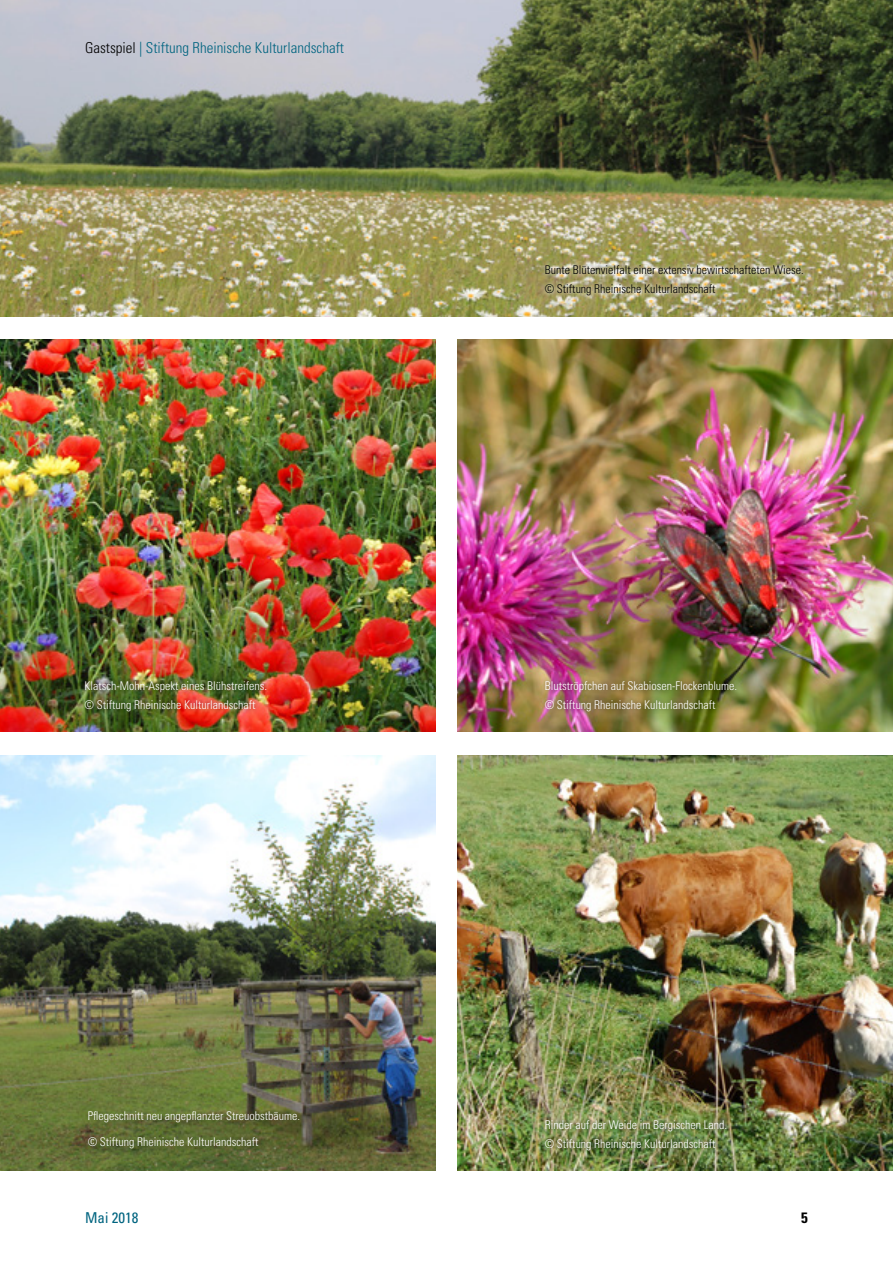
<style>
.page{position:relative;width:893px;height:1263px;background:#fff}
.page>*{position:absolute;margin:0;border:0;box-sizing:border-box;transform-origin:0 0}
.t1{font:300 condensed 15px "Univers LT Std";color:#006480}
.t2{font:condensed 15px "Univers LT Std";color:#006480}
.t3{font:700 condensed 15px "Univers LT Std";color:#000}
.t4{font:300 condensed 12px/18.9px "Univers LT Std";color:#fff}
.t5{font:300 condensed 12px/18.9px "Univers LT Std";color:#000}
.s1{color:#000}
</style>
<div class="page">
<img style="left:0;top:755px;width:436px;height:416px">
<img style="left:0;top:339px;width:436px;height:393px">
<img style="left:457px;top:755px;width:436px;height:416px">
<img style="left:457px;top:339px;width:436px;height:393px">
<img style="left:0;top:0;width:893px;height:316px">
<img style="left:540px;top:260px;width:268px;height:41px">
<div style="left:80px;top:675px;width:191px;height:41px;background:#000;opacity:.5"></div>
<div style="left:540px;top:675px;width:201px;height:41px;background:#000;opacity:.5"></div>
<div style="left:540px;top:1114px;width:191px;height:41px;background:#000;opacity:.5"></div>
<div style="left:83px;top:1106px;width:227px;height:52px;background:#000;opacity:.5"></div>
<p class="t1" style="left:85px;top:39px;width:261px"><span class="s1">Gastspiel</span> | Stiftung Rheinische Kulturlandschaft</p>
<p class="t5" style="left:545px;top:260px;width:261px">Bunte Blütenvielfalt einer extensiv bewirtschafteten Wiese. © Stiftung Rheinische Kulturlandschaft</p>
<p class="t4" style="left:85px;top:676px;width:184px">Klatsch-Mohn-Aspekt eines Blühstreifens. © Stiftung Rheinische Kulturlandschaft</p>
<p class="t4" style="left:545px;top:676px;width:194px">Blutströpfchen auf Skabiosen-Flockenblume. © Stiftung Rheinische Kulturlandschaft</p>
<p class="t4" style="left:88px;top:1103px;width:214px;line-height:25.3px">Pflegeschnitt neu angepflanzter Streuobstbäume. © Stiftung Rheinische Kulturlandschaft</p>
<p class="t4" style="left:545px;top:1115px;width:184px">Rinder auf der Weide im Bergischen Land. © Stiftung Rheinische Kulturlandschaft</p>
<p class="t2" style="left:85px;top:1208px;width:55px">Mai 2018</p>
<p class="t3" style="left:801px;top:1208px;width:8px">5</p>
</div>
